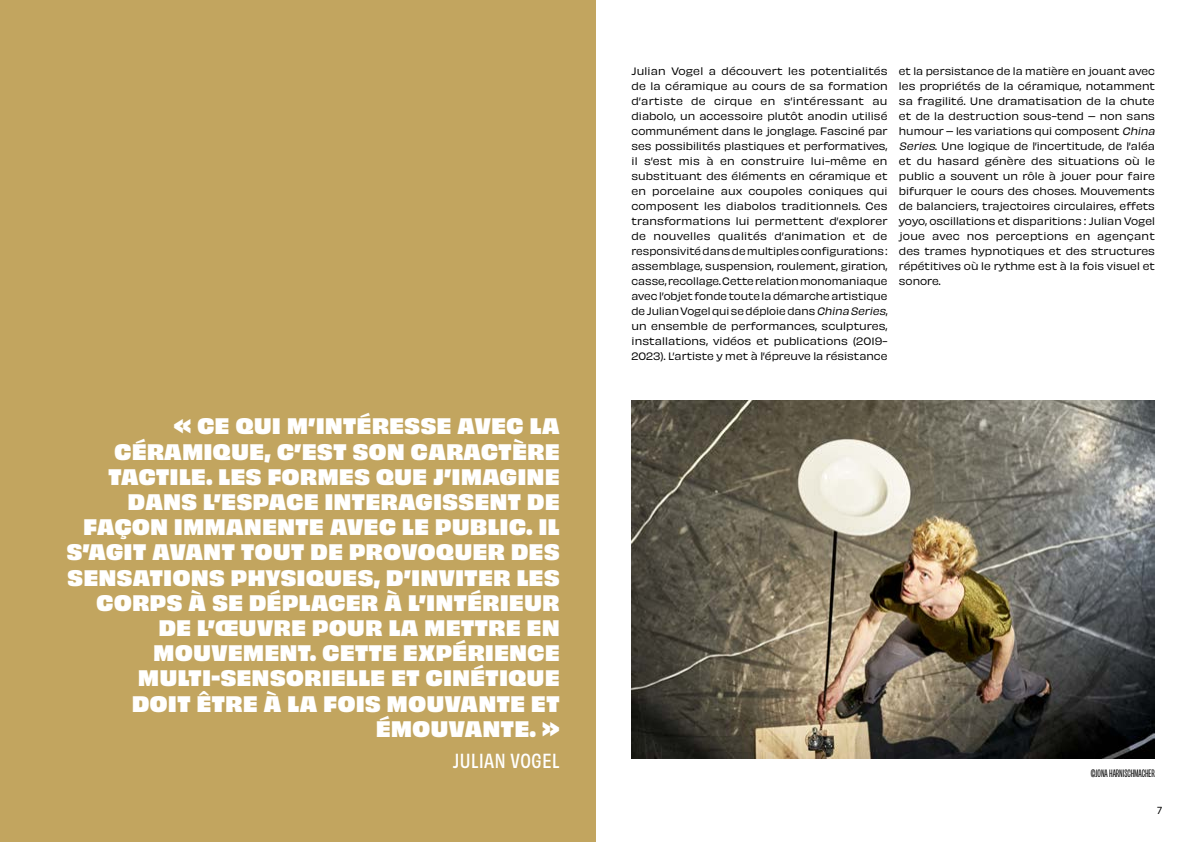
<style>
.page{position:relative;width:1191px;height:842px;background:#fff}
.page>*{position:absolute;margin:0;border:0;box-sizing:border-box;transform-origin:0 0}
.t1{font:21px/25.2px "Obviously Blck";letter-spacing:.03em;color:#fff;text-align:right}
.t2{font:19px "Obviously Narw Medi";letter-spacing:.03em;color:#fff}
.t3{font:11px "Myriad Pro";color:#000}
.t4{font:10px/15px "Obviously";color:#000;text-align:justify}
.t5{font:500 condensed 10px "Obviously";color:#000}
.s1{font-style:italic}
</style>
<div class="page">
<div style="left:0;top:0;width:595px;height:842px;background:#c2a55f"></div>
<img style="left:631px;top:401px;width:524px;height:357px">
<p class="t1" style="left:67px;top:412px;width:494px">« CE QUI M’INTÉRESSE AVEC LA<br>CÉRAMIQUE, C’EST SON CARACTÈRE<br>TACTILE. LES FORMES QUE J’IMAGINE<br>DANS L’ESPACE INTERAGISSENT DE<br>FAÇON IMMANENTE AVEC LE PUBLIC. IL<br>S’AGIT AVANT TOUT DE PROVOQUER DES<br>SENSATIONS PHYSIQUES, D’INVITER LES<br>CORPS À SE DÉPLACER À L’INTÉRIEUR<br>DE L’ŒUVRE POUR LA METTRE EN<br>MOUVEMENT. CETTE EXPÉRIENCE<br>MULTI-SENSORIELLE ET CINÉTIQUE<br>DOIT ÊTRE À LA FOIS MOUVANTE ET<br>ÉMOUVANTE. »</p>
<h2 class="t2" style="left:453px;top:747px;width:108px">JULIAN VOGEL</h2>
<p class="t4" style="left:631px;top:62px;width:258px">Julian Vogel a découvert les potentialités de la céramique au cours de sa formation d’artiste de cirque en s’intéressant au diabolo, un accessoire plutôt anodin utilisé communément dans le jonglage. Fasciné par ses possibilités plastiques et performatives, il s’est mis à en construire lui-même en substituant des éléments en céramique et en porcelaine aux coupoles coniques qui composent les diabolos traditionnels. Ces transformations lui permettent d’explorer de nouvelles qualités d’animation et de responsivité dans de multiples configurations : assemblage, suspension, roulement, giration, casse, recollage. Cette relation monomaniaque avec l’objet fonde toute la démarche artistique de Julian Vogel qui se déploie dans <span class="s1">China Series</span>, un ensemble de performances, sculptures, installations, vidéos et publications (2019- 2023). L’artiste y met à l’épreuve la résistance</p>
<p class="t4" style="left:899px;top:62px;width:260px;text-align:left">et la persistance de la matière en jouant avec les propriétés de la céramique, notamment sa fragilité. Une dramatisation de la chute et de la destruction sous-tend – non sans humour – les variations qui composent <span class="s1">China Series</span>. Une logique de l’incertitude, de l’aléa et du hasard génère des situations où le public a souvent un rôle à jouer pour faire bifurquer le cours des choses. Mouvements de balanciers, trajectoires circulaires, effets yoyo, oscillations et disparitions : Julian Vogel joue avec nos perceptions en agençant des trames hypnotiques et des structures répétitives où le rythme est à la fois visuel et sonore.</p>
<p class="t5" style="left:1090px;top:766px;width:66px">©JONA HARNISCHMACHER</p>
<p class="t3" style="left:1156px;top:804px;width:7px">7</p>
</div>
